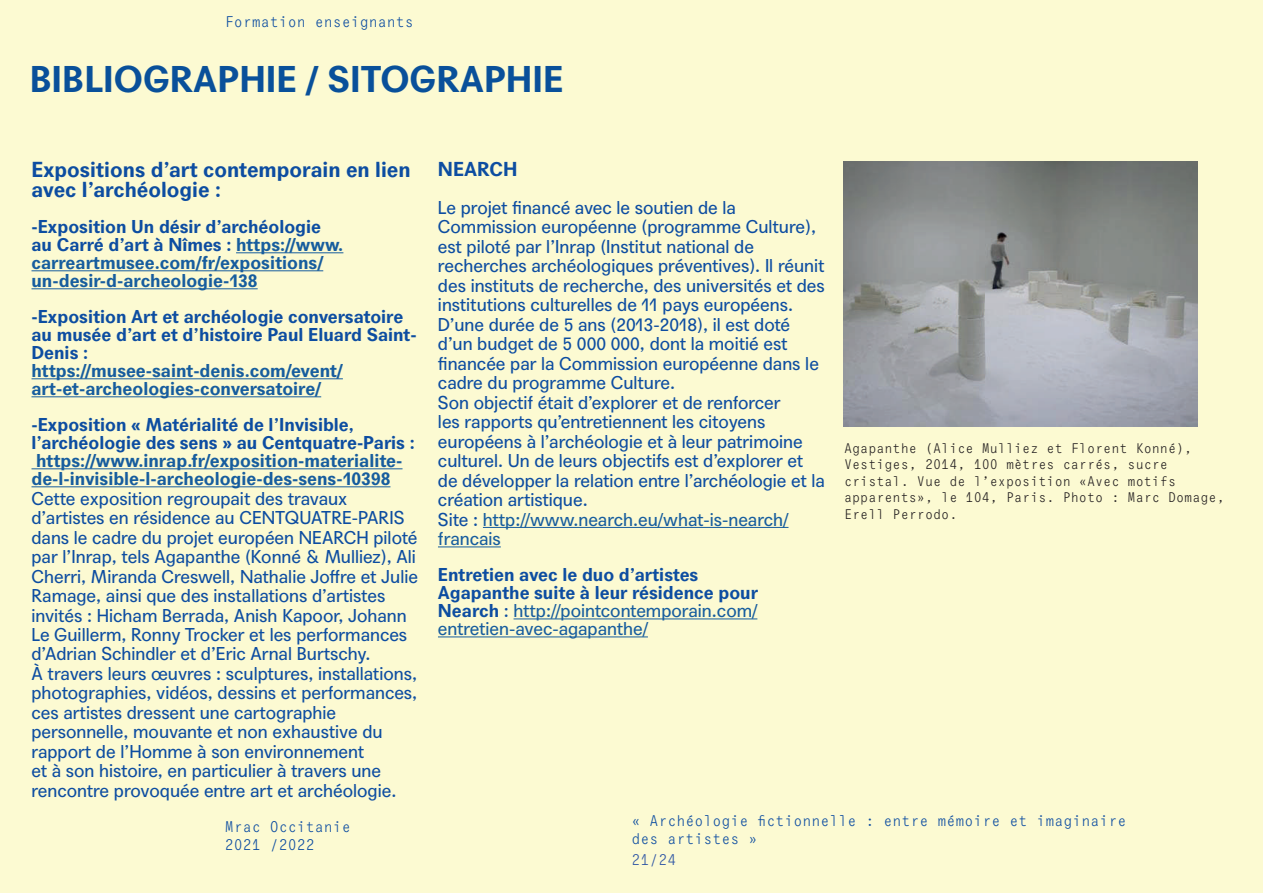
<style>
.page{position:relative;width:1263px;height:893px;background:#fcfad2}
.page>*{position:absolute;margin:0;border:0;box-sizing:border-box;transform-origin:0 0}
.t1{font:700 36px "Agipo";color:#09509a}
.t2{font:700 21px/20.2px "Agipo";color:#0d4da1}
.t3{font:700 19.5px "Agipo";color:#0d4da1}
.t4{font:18px/19.5px "Agipo";color:#0d4da1}
.t5{font:700 18px/18px "Agipo";color:#0d4da1}
.t6{font:700 18px/18px "Agipo";color:#175d9e}
.t7{font:15px/18px "Agipo Mono";color:#0d4da1}
.t8{font:15px "Agipo Mono";color:#2e55a4}
.t9{font:13.5px/16.5px "Agipo Mono";color:#231f20}
.s1{color:#0d4da1}
.s2{color:#175d9e}
.s3{font-weight:400}
.s4{font-weight:400;color:#175d9e}
</style>
<div class="page">
<hr style="left:236px;top:252px;width:107px;height:1px;background:#175d9e">
<hr style="left:32px;top:270px;width:291px;height:1px;background:#175d9e">
<hr style="left:32px;top:288px;width:226px;height:1px;background:#175d9e">
<hr style="left:32px;top:378px;width:311px;height:1px;background:#175d9e">
<hr style="left:32px;top:396px;width:289px;height:1px;background:#175d9e">
<hr style="left:32px;top:468px;width:370px;height:1px;background:#175d9e">
<hr style="left:32px;top:486px;width:358px;height:1px;background:#175d9e">
<hr style="left:483px;top:527px;width:305px;height:1px;background:#175d9e">
<hr style="left:438px;top:546px;width:63px;height:1px;background:#175d9e">
<hr style="left:513px;top:618px;width:244px;height:1px;background:#175d9e">
<hr style="left:438px;top:636px;width:210px;height:1px;background:#175d9e">
<img style="left:843px;top:162px;width:355px;height:265px">
<p class="t7" style="left:225px;top:11px;width:191px">Formation enseignants</p>
<h1 class="t1" style="left:30px;top:51px;width:535px">BIBLIOGRAPHIE / SITOGRAPHIE</h1>
<p class="t2" style="left:32px;top:157px;width:381px">Expositions d’art contemporain en lien avec l’archéologie :</p>
<p class="t6" style="left:32px;top:216px;width:313px"><span class="s1">-Exposition Un désir d’archéologie au Carré d’art à Nîmes :</span> https://www. carreartmusee.com/fr/expositions/ un-desir-d-archeologie-138</p>
<p class="t5" style="left:32px;top:306px;width:387px">-Exposition Art et archéologie conversatoire au musée d’art et d’histoire Paul Eluard Saint-<br>Denis :</p>
<p class="t6" style="left:32px;top:360px;width:313px">https://musee-saint-denis.com/event/ art-et-archeologies-conversatoire/</p>
<p class="t5" style="left:32px;top:414px;width:385px">-Exposition « Matérialité de l’Invisible, l’archéologie des sens » au Centquatre-Paris :</p>
<p class="t6" style="left:32px;top:450px;width:372px">https://www.inrap.fr/exposition-materialite&shy;de-l-invisible-l-archeologie-des-sens-10398</p>
<p class="t4" style="left:32px;top:487px;width:388px">Cette exposition regroupait des travaux d’artistes en résidence au CENTQUATRE-PARIS dans le cadre du projet européen NEARCH piloté par l’Inrap, tels Agapanthe (Konné &amp; Mulliez), Ali Cherri, Miranda Creswell, Nathalie Joffre et Julie Ramage, ainsi que des installations d’artistes invités : Hicham Berrada, Anish Kapoor, Johann Le Guillerm, Ronny Trocker et les performances d’Adrian Schindler et d’Eric Arnal Burtschy.<br>À travers leurs œuvres : sculptures, installations, photographies, vidéos, dessins et performances, ces artistes dressent une cartographie personnelle, mouvante et non exhaustive du rapport de l’Homme à son environnement<br>et à son histoire, en particulier à travers une rencontre provoquée entre art et archéologie.</p>
<p class="t3" style="left:438px;top:154px;width:81px">NEARCH</p>
<p class="t4" style="left:438px;top:196px;width:389px">Le projet financé avec le soutien de la Commission européenne (programme Culture), est piloté par l’Inrap (Institut national de recherches archéologiques préventives). Il réunit des instituts de recherche, des universités et des institutions culturelles de 11 pays européens.<br>D’une durée de 5 ans (2013-2018), il est doté d’un budget de 5 000 000, dont la moitié est financée par la Commission européenne dans le cadre du programme Culture.<br>Son objectif était d’explorer et de renforcer<br>les rapports qu’entretiennent les citoyens européens à l’archéologie et à leur patrimoine culturel. Un de leurs objectifs est d’explorer et de développer la relation entre l’archéologie et la création artistique.<br>Site : <span class="s2">http://www.nearch.eu/what-is-nearch/ francais</span></p>
<p class="t5" style="left:438px;top:564px;width:322px">Entretien avec le duo d’artistes Agapanthe suite à leur résidence pour Nearch <span class="s3">:</span> <span class="s4">http://pointcontemporain.com/ entretien-avec-agapanthe/</span></p>
<p class="t9" style="left:844px;top:438px;width:382px">Agapanthe (Alice Mulliez et Florent Konné), Vestiges, 2014, 100 mètres carrés, sucre cristal. Vue de l’exposition «Avec motifs apparents», le 104, Paris. Photo : Marc Domage, Erell Perrodo.</p>
<p class="t7" style="left:225px;top:817px;width:127px">Mrac Occitanie<br>2021 /2022</p>
<p class="t7" style="left:631px;top:810px;width:497px">« Archéologie fictionnelle : entre mémoire et imaginaire des artistes »</p>
<p class="t8" style="left:631px;top:848px;width:46px">21/24</p>
</div>
